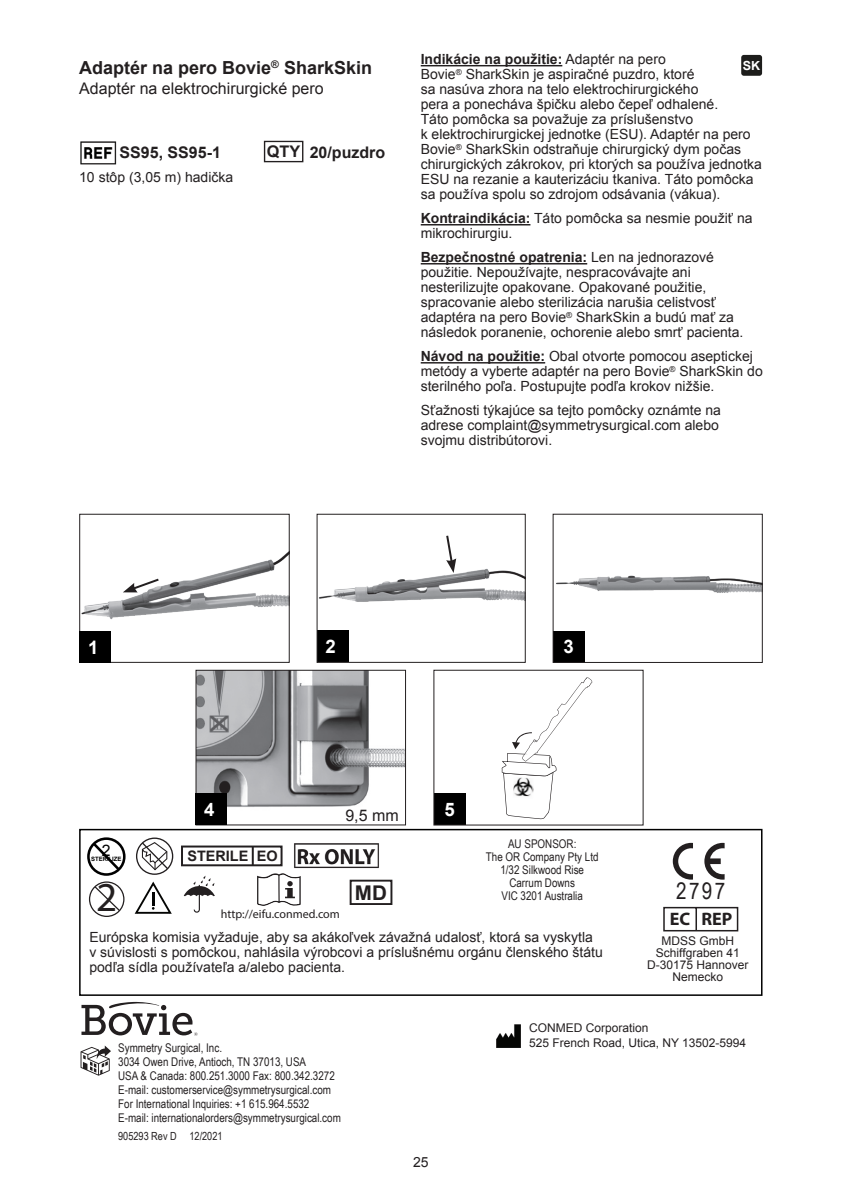
<style>
.page{position:relative;width:842px;height:1191px;background:#fff}
.page>*{position:absolute;margin:0;border:0;box-sizing:border-box;transform-origin:0 0}
.t1{font:41.2px "Myriad Pro";color:#231f20}
.t2{font:23px "Arial Narrow";color:#231f20}
.t3{font:700 20.2px "Arial";color:#231f20}
.t4{font:700 18.6px "Arial";color:#fff}
.t5{font:700 18.2px "Myriad Pro";color:#231f20}
.t6{font:700 18px "Arial";color:#231f20}
.t7{font:16px "Arial";color:#231f20}
.t8{font:700 16px "Arial";color:#231f20}
.t9{font:15.8px "Arial";color:#000}
.t10{font:700 14.4px "Arial";color:#231f20}
.t11{font:14px/15px "Arial";color:#231f20}
.t12{font:700 12.6px "Arial";color:#fff}
.t13{font:12px/14px "Arial Narrow";color:#231f20}
.t14{font:12px "Arial";color:#231f20}
.t15{font:12px "Myriad Pro";color:#231f20}
.t16{font:11.2px "Arial Narrow";color:#231f20}
.t17{font:700 6px "Arial";color:#000}
.s1{font-weight:700}
</style>
<div class="page">
<hr style="left:421px;top:65px;width:141px;height:1px;background:#231f20">
<hr style="left:421px;top:224px;width:109px;height:1px;background:#231f20">
<hr style="left:421px;top:263px;width:166px;height:1px;background:#231f20">
<hr style="left:421px;top:362px;width:124px;height:1px;background:#231f20">
<img style="left:80px;top:141px;width:37px;height:23px">
<div style="left:741px;top:55px;width:21px;height:21px;background:#1d1d1b;border-radius:3px"></div>
<div style="left:264px;top:141px;width:39px;height:21px;border:1px solid #231f20"></div>
<div style="left:553px;top:631px;width:32px;height:31px;background:#000"></div>
<img style="left:556px;top:575px;width:205px;height:18px">
<div style="left:553px;top:514px;width:210px;height:149px;border:1px solid #231f20"></div>
<img style="left:81px;top:552px;width:207px;height:68px">
<div style="left:79px;top:514px;width:211px;height:149px;border:1px solid #231f20"></div>
<div style="left:80px;top:631px;width:31px;height:31px;background:#000"></div>
<svg style="left:123px;top:577px;width:38px;height:15px"></svg>
<div style="left:317px;top:630px;width:32px;height:32px;background:#000"></div>
<img style="left:319px;top:568px;width:205px;height:34px">
<div style="left:317px;top:514px;width:209px;height:149px;border:1px solid #231f20"></div>
<svg style="left:445px;top:535px;width:11px;height:38px"></svg>
<img style="left:197px;top:672px;width:207px;height:135px">
<div style="left:195px;top:670px;width:211px;height:155px;border:1px solid #231f20"></div>
<div style="left:195px;top:793px;width:32px;height:32px;background:#000"></div>
<div style="left:434px;top:793px;width:31px;height:32px;background:#000"></div>
<div style="left:433px;top:670px;width:210px;height:155px;border:1px solid #231f20"></div>
<svg style="left:502px;top:677px;width:90px;height:142px"></svg>
<div style="left:181px;top:845px;width:102px;height:21px;border:2px solid #231f20"></div>
<svg style="left:252px;top:846px;width:2px;height:19px"></svg>
<div style="left:79px;top:829px;width:683px;height:167px;border:2px solid #000"></div>
<svg style="left:81px;top:1002px;width:117px;height:34px"></svg>
<svg style="left:673px;top:843px;width:20px;height:36px"></svg>
<svg style="left:704px;top:843px;width:21px;height:36px"></svg>
<svg style="left:663px;top:907px;width:76px;height:24px"></svg>
<svg style="left:135px;top:881px;width:37px;height:32px"></svg>
<div style="left:136px;top:837px;width:37px;height:38px;border:1px solid #231f20;border-radius:50%"></div>
<svg style="left:141px;top:841px;width:28px;height:30px"></svg>
<div style="left:89px;top:881px;width:35px;height:36px;border:1px solid #231f20;border-radius:50%"></div>
<svg style="left:93px;top:885px;width:28px;height:27px"></svg>
<div style="left:87px;top:837px;width:39px;height:38px;border:3px solid #000;border-radius:50%"></div>
<svg style="left:90px;top:840px;width:32px;height:33px"></svg>
<svg style="left:184px;top:875px;width:31px;height:37px"></svg>
<img style="left:294px;top:843px;width:85px;height:25px">
<svg style="left:81px;top:1045px;width:30px;height:30px"></svg>
<svg style="left:257px;top:873px;width:44px;height:33px"></svg>
<div style="left:350px;top:879px;width:42px;height:26px;border:2px solid #231f20"></div>
<img style="left:496px;top:1024px;width:24px;height:23px">
<p class="t6" style="left:79px;top:56px;width:294px">Adaptér na pero Bovie<sup>®</sup> SharkSkin</p>
<p class="t7" style="left:79px;top:77px;width:246px">Adaptér na elektrochirurgické pero</p>
<p class="t8" style="left:267px;top:140px;width:57px">QTY 1</p>
<p class="t8" style="left:120px;top:142px;width:103px">SS95, SS95-1</p>
<p class="t8" style="left:310px;top:142px;width:77px">20/puzdro</p>
<p class="t11" style="left:79px;top:170px;width:156px">10 stôp (3,05 m) hadička</p>
<p class="t11" style="left:421px;top:52px;width:343px"><span class="s1">Indikácie na použitie:</span> Adaptér na pero<br>Bovie<sup>®</sup> SharkSkin je aspiračné puzdro, ktoré<br>sa nasúva zhora na telo elektrochirurgického<br>pera a ponecháva špičku alebo čepeľ odhalené.<br>Táto pomôcka sa považuje za príslušenstvo<br>k elektrochirurgickej jednotke (ESU). Adaptér na pero Bovie<sup>®</sup> SharkSkin odstraňuje chirurgický dym počas chirurgických zákrokov, pri ktorých sa používa jednotka ESU na rezanie a kauterizáciu tkaniva. Táto pomôcka sa používa spolu so zdrojom odsávania (vákua).</p>
<p class="t11" style="left:421px;top:211px;width:333px"><span class="s1">Kontraindikácia:</span> Táto pomôcka sa nesmie použiť na mikrochirurgiu.</p>
<p class="t11" style="left:421px;top:250px;width:324px"><span class="s1">Bezpečnostné opatrenia:</span> Len na jednorazové použitie. Nepoužívajte, nespracovávajte ani nesterilizujte opakovane. Opakované použitie, spracovanie alebo sterilizácia narušia celistvosť adaptéra na pero Bovie<sup>®</sup> SharkSkin a budú mať za následok poranenie, ochorenie alebo smrť pacienta.</p>
<p class="t11" style="left:421px;top:349px;width:343px"><span class="s1">Návod na použitie:</span> Obal otvorte pomocou aseptickej metódy a vyberte adaptér na pero Bovie<sup>®</sup> SharkSkin do sterilného poľa. Postupujte podľa krokov nižšie.</p>
<p class="t11" style="left:421px;top:403px;width:302px">Sťažnosti týkajúce sa tejto pomôcky oznámte na adrese complaint@symmetrysurgical.com alebo svojmu distribútorovi.</p>
<p class="t12" style="left:743px;top:57px;width:19px">SK</p>
<h3 class="t4" style="left:88px;top:634px;width:12px">1</h3>
<h3 class="t4" style="left:326px;top:634px;width:12px">2</h3>
<h3 class="t4" style="left:564px;top:634px;width:12px">3</h3>
<p class="t9" style="left:102px;top:840px;width:10px">2</p>
<p class="t17" style="left:91px;top:855px;width:32px">STERILIZE</p>
<h1 class="t1" style="left:96px;top:872px;width:23px">2</h1>
<h3 class="t4" style="left:204px;top:797px;width:12px">4</h3>
<h3 class="t4" style="left:444px;top:797px;width:12px">5</h3>
<p class="t10" style="left:187px;top:846px;width:92px">STERILE EO</p>
<p class="t7" style="left:345px;top:805px;width:55px">9,5 mm</p>
<p class="t15" style="left:221px;top:906px;width:121px">http://eifu.conmed.com</p>
<h3 class="t3" style="left:355px;top:878px;width:34px">MD</h3>
<p class="t13" style="left:508px;top:836px;width:70px">AU SPONSOR:</p>
<p class="t13" style="left:486px;top:849px;width:114px">The OR Company Pty Ltd</p>
<p class="t13" style="left:500px;top:862px;width:85px">1/32 Silkwood Rise</p>
<p class="t13" style="left:509px;top:875px;width:67px">Carrum Downs</p>
<p class="t13" style="left:501px;top:888px;width:83px">VIC 3201 Australia</p>
<p class="t11" style="left:89px;top:930px;width:515px">Európska komisia vyžaduje, aby sa akákoľvek závažná udalosť, ktorá sa vyskytla v súvislosti s pomôckou, nahlásila výrobcovi a príslušnému orgánu členského štátu podľa sídla používateľa a/alebo pacienta.</p>
<h2 class="t2" style="left:676px;top:874px;width:51px">2797</h2>
<h3 class="t5" style="left:670px;top:907px;width:64px">EC REP</h3>
<p class="t14" style="left:661px;top:933px;width:74px">MDSS GmbH</p>
<p class="t14" style="left:656px;top:945px;width:85px">Schiffgraben 41</p>
<p class="t14" style="left:647px;top:957px;width:103px">D-30175 Hannover</p>
<p class="t14" style="left:672px;top:969px;width:52px">Nemecko</p>
<p class="t13" style="left:118px;top:1039px;width:105px">Symmetry Surgical, Inc.</p>
<p class="t13" style="left:118px;top:1053px;width:190px">3034 Owen Drive, Antioch, TN 37013, USA</p>
<p class="t13" style="left:118px;top:1067px;width:218px">USA &amp; Canada: 800.251.3000 Fax: 800.342.3272</p>
<p class="t13" style="left:118px;top:1081px;width:214px">E-mail: customerservice@symmetrysurgical.com</p>
<p class="t13" style="left:118px;top:1095px;width:224px">For International Inquiries: +1 615.964.5532<br>E-mail: internationalorders@symmetrysurgical.com</p>
<p class="t16" style="left:118px;top:1127px;width:106px">905293 Rev D 12/2021</p>
<p class="t11" style="left:413px;top:1154px;width:17px">25</p>
<p class="t14" style="left:529px;top:1020px;width:121px">CONMED Corporation</p>
<p class="t14" style="left:529px;top:1034px;width:219px">525 French Road, Utica, NY 13502-5994</p>
</div>
